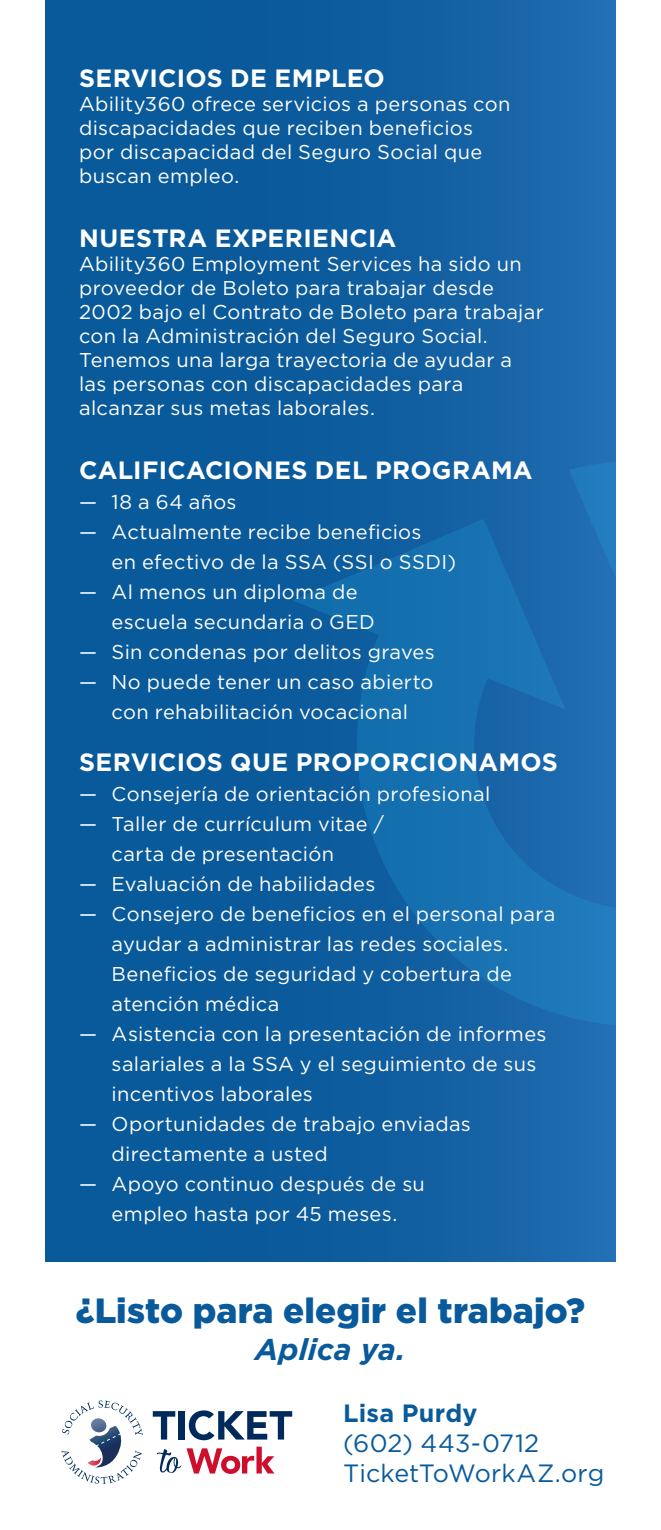
<style>
.page{position:relative;width:661px;height:1530px;background:#fff}
.page>*{position:absolute;margin:0;border:0;box-sizing:border-box;transform-origin:0 0}
.t1{font:900 35px "Gotham";letter-spacing:.005em;color:#095a9b}
.t2{font:italic 700 30px "Gotham";color:#095a9b}
.t3{font:700 25px "Gotham";letter-spacing:.01em;color:#fff}
.t4{font:25px/30px "Gotham";letter-spacing:.005em;color:#095a9b}
.t5{font:700 25px "Gotham";letter-spacing:.01em;color:#095a9b}
.t6{font:20px/30px "Gotham";letter-spacing:.015em;color:#fff}
</style>
<div class="page">
<div style="left:45px;top:0;width:570px;height:1262px;background:linear-gradient(to right,#035595,#1c68ac)"></div>
<svg style="left:292px;top:461px;width:323px;height:565px;background:#1668aa"></svg>
<svg style="left:153px;top:1411px;width:22px;height:29px"></svg>
<div style="left:178px;top:1411px;width:6px;height:29px;background:#002a5c"></div>
<svg style="left:189px;top:1410px;width:103px;height:30px"></svg>
<svg style="left:157px;top:1447px;width:117px;height:27px"></svg>
<svg style="left:62px;top:1400px;width:81px;height:35px"></svg>
<svg style="left:61px;top:1450px;width:81px;height:34px"></svg>
<img style="left:90px;top:1418px;width:17px;height:8px">
<img style="left:89px;top:1426px;width:33px;height:41px">
<p class="t3" style="left:79px;top:62px;width:307px">SERVICIOS DE EMPLEO</p>
<p class="t6" style="left:79px;top:92px;width:432px;line-height:24px">Ability360 ofrece servicios a personas con discapacidades que reciben beneficios por discapacidad del Seguro Social que buscan empleo.</p>
<p class="t3" style="left:79px;top:222px;width:318px">NUESTRA EXPERIENCIA</p>
<p class="t6" style="left:79px;top:252px;width:466px;line-height:24px">Ability360 Employment Services ha sido un proveedor de Boleto para trabajar desde 2002 bajo el Contrato de Boleto para trabajar con la Administración del Seguro Social.<br>Tenemos una larga trayectoria de ayudar a las personas con discapacidades para alcanzar sus metas laborales.</p>
<p class="t3" style="left:79px;top:454px;width:454px">CALIFICACIONES DEL PROGRAMA</p>
<p class="t6" style="left:79px;top:486px;width:159px">— 18 a 64 años</p>
<p class="t6" style="left:111px;top:516px;width:346px;text-indent:-32px">— Actualmente recibe beneficios<br>en efectivo de la SSA (SSI o SSDI)</p>
<p class="t6" style="left:111px;top:576px;width:264px;text-indent:-32px">— Al menos un diploma de escuela secundaria o GED</p>
<p class="t6" style="left:79px;top:636px;width:357px">— Sin condenas por delitos graves</p>
<p class="t6" style="left:79px;top:666px;width:356px;text-align:center">— No puede tener un caso abierto con rehabilitación vocacional</p>
<p class="t3" style="left:79px;top:746px;width:480px">SERVICIOS QUE PROPORCIONAMOS</p>
<p class="t6" style="left:79px;top:779px;width:412px">— Consejería de orientación profesional</p>
<p class="t6" style="left:111px;top:809px;width:273px;text-indent:-32px">— Taller de currículum vitae / carta de presentación</p>
<p class="t6" style="left:79px;top:869px;width:297px">— Evaluación de habilidades</p>
<p class="t6" style="left:111px;top:899px;width:445px;text-indent:-32px">— Consejero de beneficios en el personal para ayudar a administrar las redes sociales.<br>Beneficios de seguridad y cobertura de atención médica</p>
<p class="t6" style="left:111px;top:1019px;width:436px;text-indent:-32px">— Asistencia con la presentación de informes salariales a la SSA y el seguimiento de sus incentivos laborales</p>
<p class="t6" style="left:111px;top:1109px;width:360px;text-indent:-32px">— Oportunidades de trabajo enviadas directamente a usted</p>
<p class="t6" style="left:79px;top:1169px;width:347px;text-align:center">— Apoyo continuo después de su empleo hasta por 45 meses.</p>
<h1 class="t1" style="left:76px;top:1286px;width:510px">¿Listo para elegir el trabajo?</h1>
<h2 class="t2" style="left:255px;top:1330px;width:152px">Aplica ya.</h2>
<p class="t5" style="left:343px;top:1397px;width:136px">Lisa Purdy</p>
<p class="t4" style="left:343px;top:1428px;width:262px">(602) 443-0712<br>TicketToWorkAZ.org</p>
</div>
